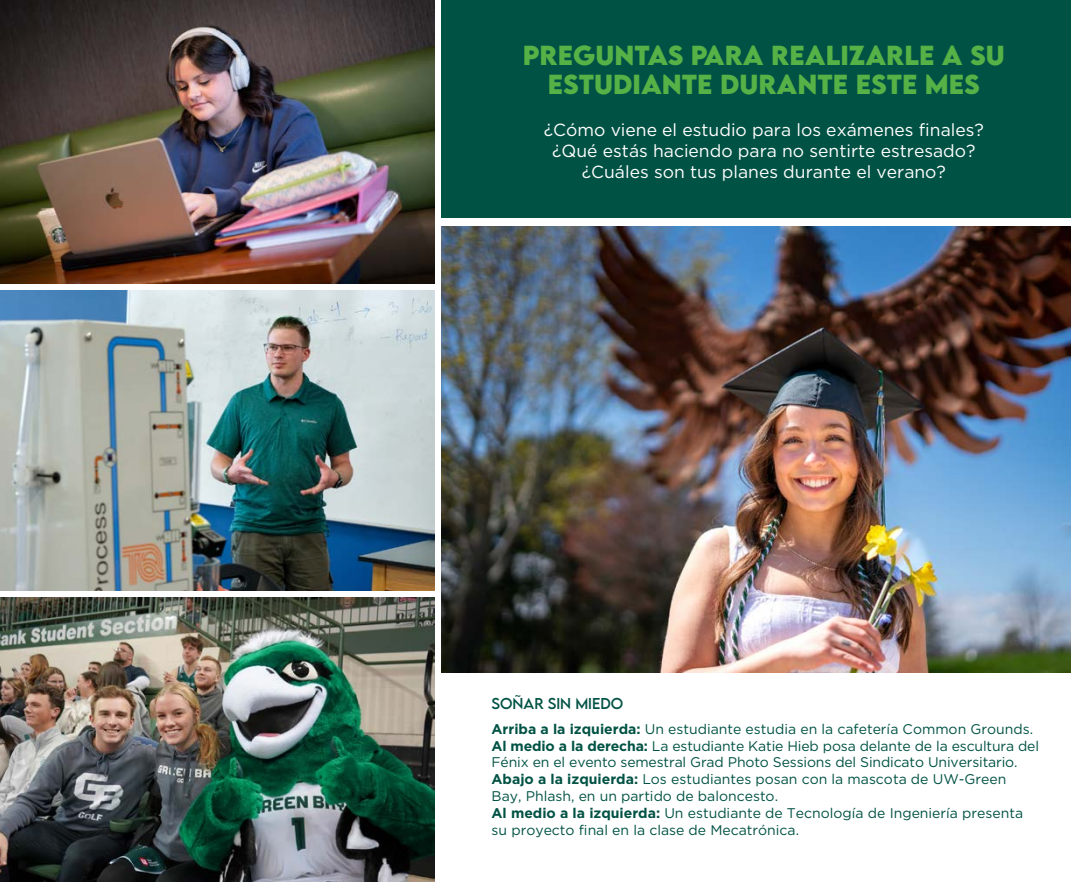
<style>
.page{position:relative;width:1071px;height:882px;background:#fff}
.page>*{position:absolute;margin:0;border:0;box-sizing:border-box;transform-origin:0 0}
.t1{font:700 24.5px/29.4px "LEMONMILK";color:#56b146;text-align:center}
.t2{font:17.5px/21px "Gotham";color:#fff;text-align:center}
.t3{font:14px/16.8px "Gotham";color:#005244}
.t4{font:14px "LEMONMILK";color:#005244}
.s1{font-weight:700}
</style>
<div class="page">
<img style="left:441px;top:226px;width:630px;height:446px">
<img style="left:0;top:0;width:434px;height:284px">
<img style="left:0;top:290px;width:434px;height:300px">
<img style="left:0;top:597px;width:434px;height:285px">
<div style="left:441px;top:0;width:630px;height:217px;background:#005244"></div>
<h1 class="t1" style="left:523px;top:41px;width:484px">PREGUNTAS PARA REALIZARLE A SU<br>ESTUDIANTE DURANTE ESTE MES</h1>
<p class="t2" style="left:544px;top:119px;width:442px">¿Cómo viene el estudio para los exámenes finales? ¿Qué estás haciendo para no sentirte estresado? ¿Cuáles son tus planes durante el verano?</p>
<p class="t4" style="left:492px;top:694px;width:133px">SOÑAR SIN MIEDO</p>
<p class="t3" style="left:492px;top:720px;width:549px"><span class="s1">Arriba a la izquierda:</span> Un estudiante estudia en la cafetería Common Grounds.<br><span class="s1">Al medio a la derecha:</span> La estudiante Katie Hieb posa delante de la escultura del Fénix en el evento semestral Grad Photo Sessions del Sindicato Universitario.<br><span class="s1">Abajo a la izquierda:</span> Los estudiantes posan con la mascota de UW-Green Bay, Phlash, en un partido de baloncesto.<br><span class="s1">Al medio a la izquierda:</span> Un estudiante de Tecnología de Ingeniería presenta su proyecto final en la clase de Mecatrónica.</p>
</div>
